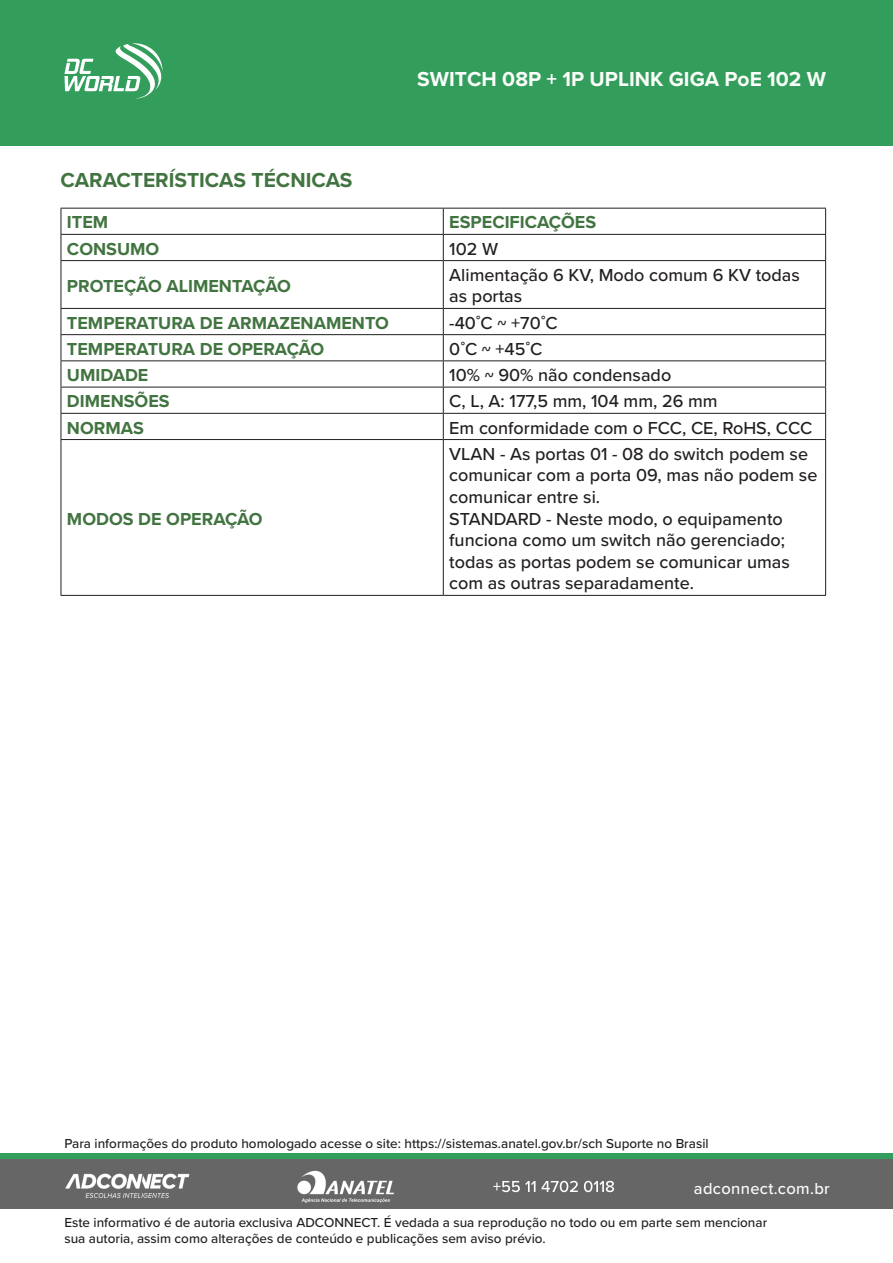
<style>
.page{position:relative;width:893px;height:1263px;background:#fff}
.page>*{position:absolute;margin:0;border:0;box-sizing:border-box;transform-origin:0 0}
.t1{font:700 21px "Proxima Nova";color:#fbfdfa}
.t2{font:700 21px "Proxima Nova";color:#417440}
.t3{font:500 18px/21.6px "Proxima Nova";color:#231f20}
.t4{font:700 18px "Proxima Nova";color:#417440}
.t5{font:500 16.5px "Proxima Nova";letter-spacing:.02em;color:#fefcfa}
.t6{font:500 13.5px/16.2px "Proxima Nova";color:#231f20}
</style>
<div class="page">
<div style="left:0;top:0;width:893px;height:145px;background:#339e5c"></div>
<div style="left:0;top:1155px;width:893px;height:54px;background:#666"></div>
<div style="left:0;top:1152px;width:893px;height:6px;background:#339e5c"></div>
<img style="left:65px;top:1173px;width:125px;height:25px">
<img style="left:297px;top:1170px;width:97px;height:33px">
<svg style="left:493px;top:1181px;width:42px;height:11px"></svg>
<svg style="left:541px;top:1181px;width:37px;height:11px"></svg>
<svg style="left:584px;top:1181px;width:30px;height:11px"></svg>
<svg style="left:64px;top:43px;width:99px;height:56px"></svg>
<hr style="left:61px;top:208px;width:382px;height:1px;background:#231f20">
<hr style="left:443px;top:208px;width:383px;height:1px;background:#231f20">
<hr style="left:61px;top:234px;width:382px;height:1px;background:#231f20">
<svg style="left:61px;top:209px;width:1px;height:51px"></svg>
<hr style="left:443px;top:234px;width:383px;height:1px;background:#231f20">
<svg style="left:443px;top:209px;width:1px;height:51px"></svg>
<svg style="left:825px;top:209px;width:1px;height:51px"></svg>
<hr style="left:61px;top:260px;width:382px;height:1px;background:#231f20">
<hr style="left:61px;top:261px;width:1px;height:47px;background:#231f20">
<hr style="left:443px;top:260px;width:383px;height:1px;background:#231f20">
<hr style="left:443px;top:261px;width:1px;height:47px;background:#231f20">
<hr style="left:825px;top:261px;width:1px;height:47px;background:#231f20">
<hr style="left:61px;top:308px;width:382px;height:1px;background:#231f20">
<hr style="left:443px;top:308px;width:383px;height:1px;background:#231f20">
<hr style="left:61px;top:334px;width:382px;height:1px;background:#231f20">
<hr style="left:443px;top:334px;width:383px;height:1px;background:#231f20">
<hr style="left:61px;top:360px;width:382px;height:1px;background:#231f20">
<hr style="left:443px;top:360px;width:383px;height:1px;background:#231f20">
<hr style="left:61px;top:387px;width:382px;height:1px;background:#231f20">
<hr style="left:443px;top:387px;width:383px;height:1px;background:#231f20">
<hr style="left:61px;top:413px;width:382px;height:1px;background:#231f20">
<svg style="left:61px;top:309px;width:1px;height:130px"></svg>
<hr style="left:443px;top:413px;width:383px;height:1px;background:#231f20">
<svg style="left:443px;top:309px;width:1px;height:130px"></svg>
<svg style="left:825px;top:309px;width:1px;height:130px"></svg>
<hr style="left:61px;top:439px;width:382px;height:1px;background:#231f20">
<hr style="left:61px;top:440px;width:1px;height:155px;background:#231f20">
<hr style="left:443px;top:439px;width:383px;height:1px;background:#231f20">
<hr style="left:443px;top:440px;width:1px;height:155px;background:#231f20">
<hr style="left:825px;top:440px;width:1px;height:155px;background:#231f20">
<hr style="left:61px;top:595px;width:382px;height:1px;background:#231f20">
<hr style="left:443px;top:595px;width:383px;height:1px;background:#231f20">
<p class="t2" style="left:61px;top:164px;width:293px">CARACTERÍSTICAS TÉCNICAS</p>
<p class="t1" style="left:417px;top:63px;width:410px">SWITCH 08P + 1P UPLINK GIGA PoE 102 W</p>
<p class="t4" style="left:67px;top:209px;width:43px">ITEM</p>
<p class="t4" style="left:449px;top:209px;width:148px">ESPECIFICAÇÕES</p>
<p class="t4" style="left:67px;top:235px;width:94px">CONSUMO</p>
<p class="t3" style="left:449px;top:237px;width:50px">102 W</p>
<p class="t4" style="left:67px;top:272px;width:225px">PROTEÇÃO ALIMENTAÇÃO</p>
<p class="t3" style="left:449px;top:263px;width:352px">Alimentação 6 KV, Modo comum 6 KV todas as portas</p>
<p class="t4" style="left:67px;top:309px;width:323px">TEMPERATURA DE ARMAZENAMENTO</p>
<p class="t3" style="left:449px;top:311px;width:110px">-40 ̊C ~ +70 ̊C</p>
<p class="t4" style="left:67px;top:335px;width:259px">TEMPERATURA DE OPERAÇÃO</p>
<p class="t3" style="left:449px;top:337px;width:95px">0 ̊C ~ +45 ̊C</p>
<p class="t4" style="left:67px;top:362px;width:83px">UMIDADE</p>
<p class="t3" style="left:449px;top:364px;width:224px">10% ~ 90% não condensado</p>
<p class="t4" style="left:67px;top:388px;width:104px">DIMENSÕES</p>
<p class="t3" style="left:449px;top:390px;width:270px">C, L, A: 177,5 mm, 104 mm, 26 mm</p>
<p class="t4" style="left:67px;top:414px;width:78px">NORMAS</p>
<p class="t3" style="left:449px;top:416px;width:365px">Em conformidade com o FCC, CE, RoHS, CCC</p>
<p class="t4" style="left:67px;top:505px;width:197px">MODOS DE OPERAÇÃO</p>
<p class="t3" style="left:449px;top:442px;width:370px">VLAN - As portas 01 - 08 do switch podem se comunicar com a porta 09, mas não podem se comunicar entre si.<br>STANDARD - Neste modo, o equipamento funciona como um switch não gerenciado; todas as portas podem se comunicar umas com as outras separadamente.</p>
<p class="t6" style="left:64px;top:1135px;width:646px">Para informações do produto homologado acesse o site: https://sistemas.anatel.gov.br/sch Suporte no Brasil</p>
<p class="t5" style="left:694px;top:1176px;width:137px">adconnect.com.br</p>
<p class="t6" style="left:64px;top:1214px;width:704px">Este informativo é de autoria exclusiva ADCONNECT. É vedada a sua reprodução no todo ou em parte sem mencionar sua autoria, assim como alterações de conteúdo e publicações sem aviso prévio.</p>
</div>
